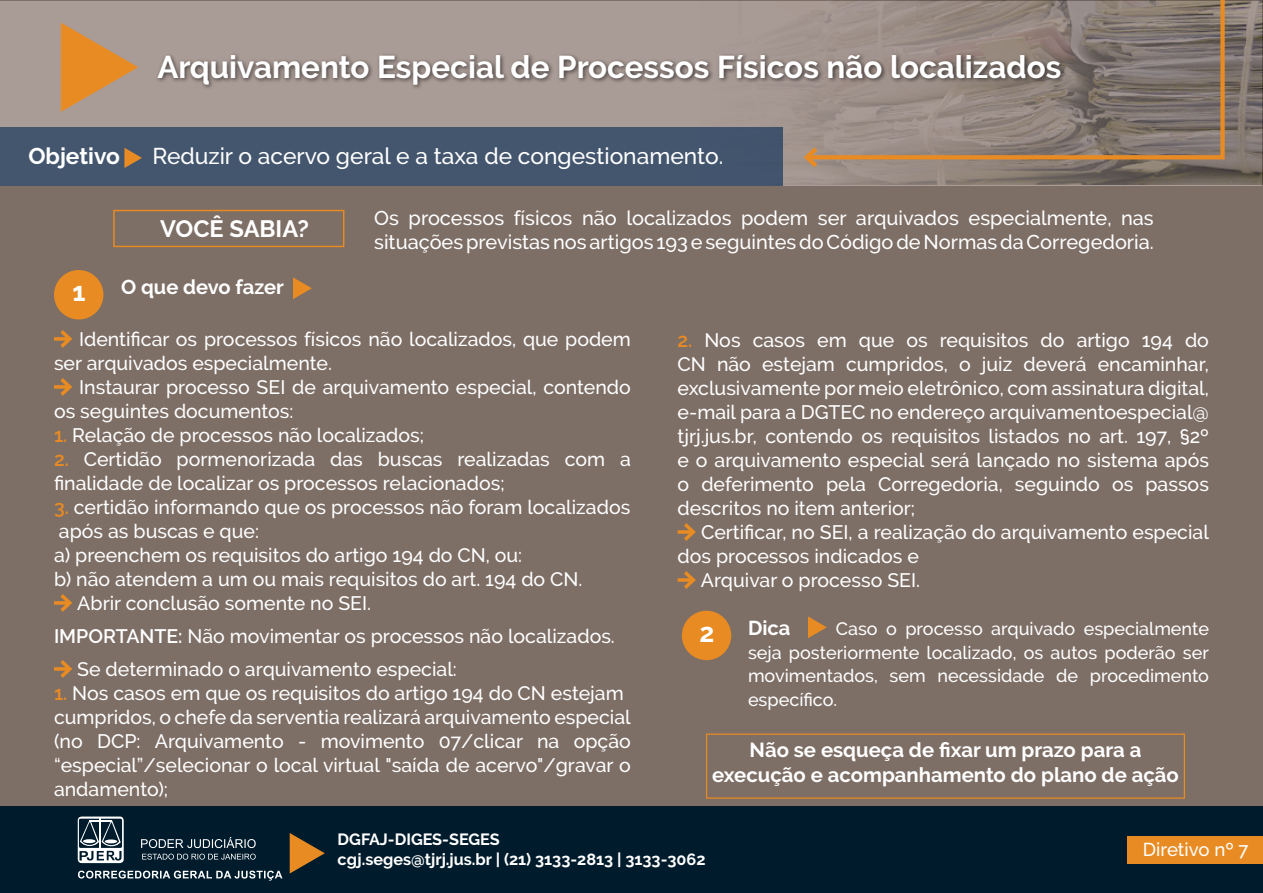
<style>
.page{position:relative;width:1263px;height:893px;background:#7d6e66}
.page>*{position:absolute;margin:0;border:0;box-sizing:border-box;transform-origin:0 0}
.t1{font:700 31.35px "Raleway";color:#fff}
.t2{font:700 26.55px "Raleway";color:#fff}
.t3{font:700 23.7px "Raleway";color:#fff}
.t4{font:500 22.8px "Raleway";color:#fff}
.t5{font:700 22.8px "Raleway";color:#fff}
.t6{font:700 20.25px/24.5px "Raleway";color:#fff;text-align:center}
.t7{font:700 20.1px "Raleway";color:#fff}
.t8{font:500 19.95px/24px "Raleway";color:#fff}
.t9{font:500 19.5px/24px "Raleway";color:#fff}
.t10{font:500 18.6px "Raleway";color:#fff}
.t11{font:500 18px/23.5px "Raleway";color:#fff;text-align:justify}
.t12{font:700 16.2px "Raleway";color:#fff}
.s1{font-weight:600;color:#e88b23}
.s2{font-weight:600}
</style>
<div class="page">
<div style="left:1px;top:1px;width:1261px;height:184px;background:#a99b95"></div>
<img style="left:782px;top:0;width:481px;height:185px">
<div style="left:156px;top:52px;width:910px;height:39px;background:#231f20;opacity:.75"></div>
<div style="left:54px;top:270px;width:49px;height:49px;background:#e88b23;border-radius:50%"></div>
<div style="left:113px;top:210px;width:231px;height:37px;border:1px solid #e88b23"></div>
<div style="left:0;top:806px;width:1263px;height:87px;background:#001b2b"></div>
<svg style="left:141px;top:837px;width:115px;height:11px"></svg>
<svg style="left:142px;top:854px;width:114px;height:6px"></svg>
<svg style="left:78px;top:871px;width:204px;height:9px"></svg>
<svg style="left:78px;top:816px;width:46px;height:47px"></svg>
<svg style="left:290px;top:833px;width:35px;height:40px"></svg>
<div style="left:1127px;top:836px;width:136px;height:28px;background:#e88b23"></div>
<svg style="left:61px;top:23px;width:77px;height:89px"></svg>
<div style="left:0;top:127px;width:782px;height:59px;background:#43566e"></div>
<svg style="left:124px;top:148px;width:18px;height:20px"></svg>
<svg style="left:293px;top:277px;width:19px;height:22px"></svg>
<svg style="left:54px;top:337px;width:3px;height:4px"></svg>
<svg style="left:57px;top:330px;width:15px;height:18px"></svg>
<svg style="left:54px;top:385px;width:3px;height:4px"></svg>
<svg style="left:57px;top:378px;width:15px;height:18px"></svg>
<svg style="left:54px;top:601px;width:3px;height:4px"></svg>
<svg style="left:57px;top:594px;width:15px;height:18px"></svg>
<svg style="left:54px;top:667px;width:3px;height:4px"></svg>
<svg style="left:57px;top:660px;width:15px;height:18px"></svg>
<svg style="left:808px;top:616px;width:19px;height:22px"></svg>
<div style="left:682px;top:611px;width:49px;height:49px;background:#e88b23;border-radius:50%"></div>
<svg style="left:802px;top:0;width:425px;height:162px"></svg>
<svg style="left:800px;top:143px;width:22px;height:29px"></svg>
<div style="left:706px;top:733px;width:479px;height:66px;border:1px solid #e88b23"></div>
<svg style="left:677px;top:530px;width:3px;height:4px"></svg>
<svg style="left:680px;top:523px;width:16px;height:18px"></svg>
<svg style="left:677px;top:578px;width:3px;height:4px"></svg>
<svg style="left:680px;top:571px;width:16px;height:18px"></svg>
<p class="t1" style="left:157px;top:49px;width:905px">Arquivamento Especial de Processos Físicos não localizados</p>
<p class="t5" style="left:28px;top:143px;width:93px">Objetivo</p>
<p class="t4" style="left:152px;top:143px;width:572px">Reduzir o acervo geral e a taxa de congestionamento.</p>
<p class="t2" style="left:73px;top:277px;width:15px">1</p>
<p class="t3" style="left:160px;top:215px;width:150px">VOCÊ SABIA?</p>
<p class="t7" style="left:121px;top:276px;width:164px">O que devo fazer</p>
<p class="t8" style="left:374px;top:206px;width:781px">Os processos físicos não localizados podem ser arquivados especialmente, nas situações previstas nos artigos 193 e seguintes do Código de Normas da Corregedoria.</p>
<p class="t9" style="left:54px;top:327px;width:578px;text-indent:25px">Identificar os processos físicos não localizados, que podem ser arquivados especialmente.</p>
<p class="t9" style="left:54px;top:375px;width:578px;text-indent:25px">Instaurar processo SEI de arquivamento especial, contendo os seguintes documentos:</p>
<p class="t9" style="left:54px;top:423px;width:372px"><span class="s1">1.</span> Relação de processos não localizados;</p>
<p class="t9" style="left:54px;top:447px;width:578px"><span class="s1">2.</span> Certidão pormenorizada das buscas realizadas com a finalidade de localizar os processos relacionados;</p>
<p class="t9" style="left:54px;top:495px;width:578px"><span class="s1">3.</span> certidão informando que os processos não foram localizados</p>
<p class="t9" style="left:59px;top:519px;width:202px">após as buscas e que:</p>
<p class="t9" style="left:54px;top:543px;width:470px">a) preenchem os requisitos do artigo 194 do CN, ou:</p>
<p class="t9" style="left:54px;top:567px;width:530px">b) não atendem a um ou mais requisitos do art. 194 do CN.</p>
<p class="t9" style="left:77px;top:591px;width:295px">Abrir conclusão somente no SEI.</p>
<p class="t9" style="left:54px;top:624px;width:562px"><span class="s2">IMPORTANTE:</span> Não movimentar os processos não localizados.</p>
<p class="t9" style="left:77px;top:657px;width:381px">Se determinado o arquivamento especial:</p>
<p class="t9" style="left:54px;top:681px;width:571px"><span class="s1">1.</span> Nos casos em que os requisitos do artigo 194 do CN estejam</p>
<p class="t9" style="left:54px;top:705px;width:578px;text-align:justify">cumpridos, o chefe da serventia realizará arquivamento especial (no DCP: Arquivamento - movimento 07/clicar na opção “especial”/selecionar o local virtual "saída de acervo"/gravar o andamento);</p>
<p class="t9" style="left:677px;top:328px;width:533px;text-align:justify"><span class="s1">2.</span> Nos casos em que os requisitos do artigo 194 do CN não estejam cumpridos, o juiz deverá encaminhar, exclusivamente por meio eletrônico, com assinatura digital, e-mail para a DGTEC no endereço arquivamentoespecial@ tjrj.jus.br, contendo os requisitos listados no art. 197, §2º e o arquivamento especial será lançado no sistema após o deferimento pela Corregedoria, seguindo os passos descritos no item anterior;</p>
<p class="t9" style="left:677px;top:520px;width:533px;text-indent:23px">Certificar, no SEI, a realização do arquivamento especial dos processos indicados e</p>
<p class="t9" style="left:701px;top:568px;width:221px">Arquivar o processo SEI.</p>
<p class="t2" style="left:699px;top:617px;width:16px">2</p>
<p class="t7" style="left:748px;top:617px;width:44px">Dica</p>
<p class="t11" style="left:748px;top:617px;width:462px;text-indent:88px">Caso o processo arquivado especialmente seja posteriormente localizado, os autos poderão ser movimentados, sem necessidade de procedimento específico.</p>
<p class="t6" style="left:712px;top:738px;width:468px">Não se esqueça de fixar um prazo para a execução e acompanhamento do plano de ação</p>
<p class="t12" style="left:338px;top:830px;width:164px">DGFAJ-DIGES-SEGES</p>
<p class="t12" style="left:338px;top:850px;width:369px">cgj.seges@tjrj.jus.br | (21) 3133-2813 | 3133-3062</p>
<p class="t10" style="left:1143px;top:839px;width:107px">Diretivo nº 7</p>
</div>
